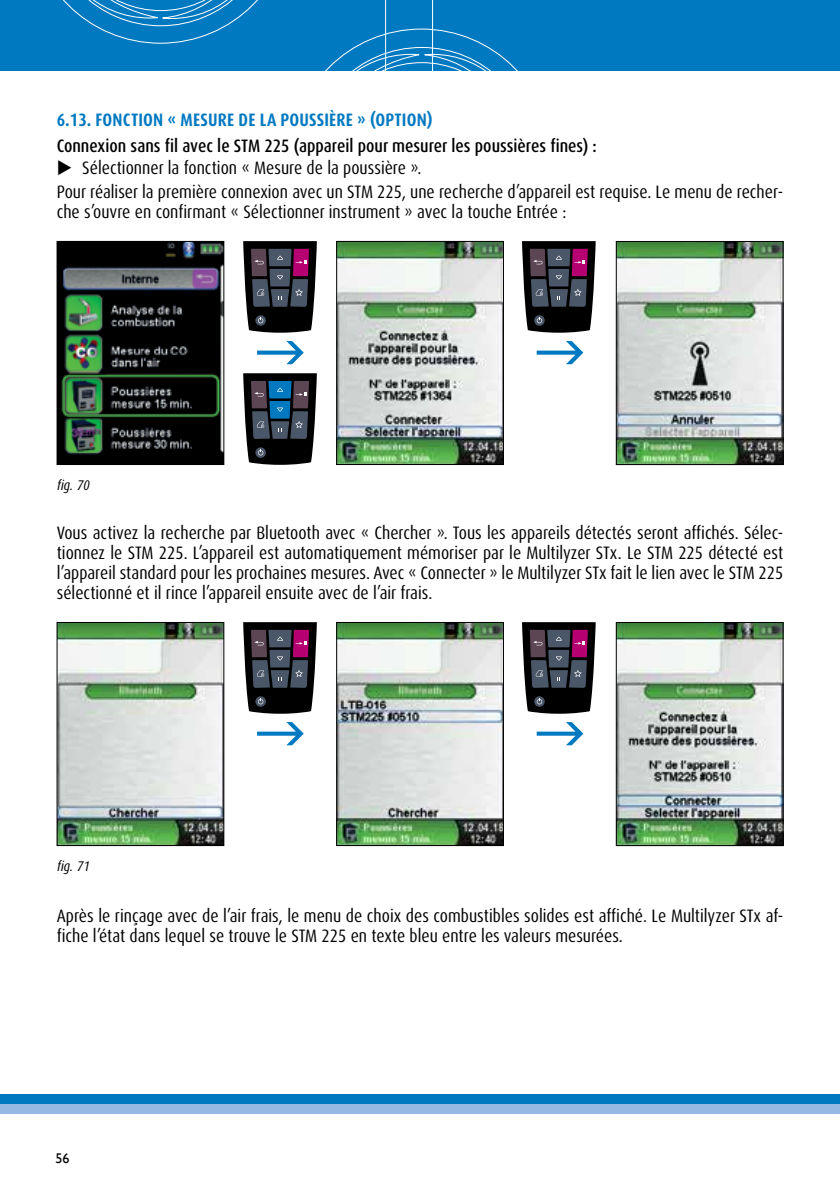
<style>
.page{position:relative;width:840px;height:1191px;background:#fff}
.page>*{position:absolute;margin:0;border:0;box-sizing:border-box;transform-origin:0 0}
.t1{font:condensed 18px/20px "Dax Pro";color:#000}
.t2{font:500 condensed 18px "Dax Pro";color:#000}
.t3{font:700 condensed 18px "Dax Pro";letter-spacing:.01em;color:#0079c1}
.t4{font:italic condensed 14px "Dax Pro";color:#000}
.t5{font:14px "Gill Sans";color:#000}
</style>
<div class="page">
<div style="left:0;top:0;width:839px;height:71px;background:#0079c1"></div>
<div style="left:0;top:1094px;width:839px;height:10px;background:#0079c1"></div>
<div style="left:0;top:1104px;width:839px;height:10px;background:#95b9e2"></div>
<svg style="left:839px;top:1094px;width:1px;height:20px"></svg>
<svg style="left:62px;top:0;width:456px;height:71px"></svg>
<img style="left:338px;top:243px;width:163px;height:220px">
<div style="left:336px;top:241px;width:167px;height:224px;border:1px solid #000"></div>
<img style="left:617px;top:243px;width:164px;height:220px">
<div style="left:615px;top:241px;width:168px;height:224px;border:1px solid #000"></div>
<img style="left:59px;top:243px;width:163px;height:220px">
<div style="left:57px;top:241px;width:167px;height:224px;border:1px solid #000"></div>
<svg style="left:243px;top:241px;width:74px;height:92px"></svg>
<svg style="left:522px;top:241px;width:73px;height:92px"></svg>
<svg style="left:243px;top:373px;width:74px;height:92px"></svg>
<svg style="left:257px;top:341px;width:46px;height:23px"></svg>
<svg style="left:536px;top:341px;width:47px;height:23px"></svg>
<img style="left:338px;top:624px;width:163px;height:220px">
<div style="left:336px;top:622px;width:167px;height:224px;border:1px solid #000"></div>
<img style="left:617px;top:624px;width:164px;height:220px">
<div style="left:615px;top:622px;width:168px;height:224px;border:1px solid #000"></div>
<img style="left:59px;top:624px;width:163px;height:220px">
<div style="left:57px;top:622px;width:167px;height:224px;border:1px solid #000"></div>
<svg style="left:243px;top:622px;width:74px;height:91px"></svg>
<svg style="left:522px;top:622px;width:73px;height:91px"></svg>
<svg style="left:257px;top:722px;width:46px;height:23px"></svg>
<svg style="left:536px;top:722px;width:47px;height:23px"></svg>
<p class="t3" style="left:57px;top:108px;width:377px">6.13. FONCTION « MESURE DE LA POUSSIÈRE » (OPTION)</p>
<p class="t2" style="left:57px;top:134px;width:541px">Connexion sans fil avec le STM 225 (appareil pour mesurer les poussières fines) :</p>
<p class="t1" style="left:57px;top:156px;width:727px;line-height:23.6px">◆ Sélectionner la fonction « Mesure de la poussière ».<br>Pour réaliser la première connexion avec un STM 225, une recherche d’appareil est requise. Le menu de recher-</p>
<p class="t1" style="left:57px;top:201px;width:510px">che s’ouvre en confirmant « Sélectionner instrument » avec la touche Entrée :</p>
<p class="t4" style="left:57px;top:476px;width:34px">fig. 70</p>
<p class="t1" style="left:57px;top:522px;width:727px;text-align:justify">Vous activez la recherche par Bluetooth avec « Chercher ». Tous les appareils détectés seront affichés. Sélec&shy;tionnez le STM 225. L’appareil est automatiquement mémoriser par le Multilyzer STx. Le STM 225 détecté est l’appareil standard pour les prochaines mesures. Avec « Connecter » le Multilyzer STx fait le lien avec le STM 225 sélectionné et il rince l’appareil ensuite avec de l’air frais.</p>
<p class="t4" style="left:57px;top:857px;width:34px">fig. 71</p>
<p class="t1" style="left:57px;top:905px;width:727px">Après le rinçage avec de l’air frais, le menu de choix des combustibles solides est affiché. Le Multilyzer STx af&shy;fiche l’état dans lequel se trouve le STM 225 en texte bleu entre les valeurs mesurées.</p>
<p class="t5" style="left:55px;top:1150px;width:15px">56</p>
</div>
